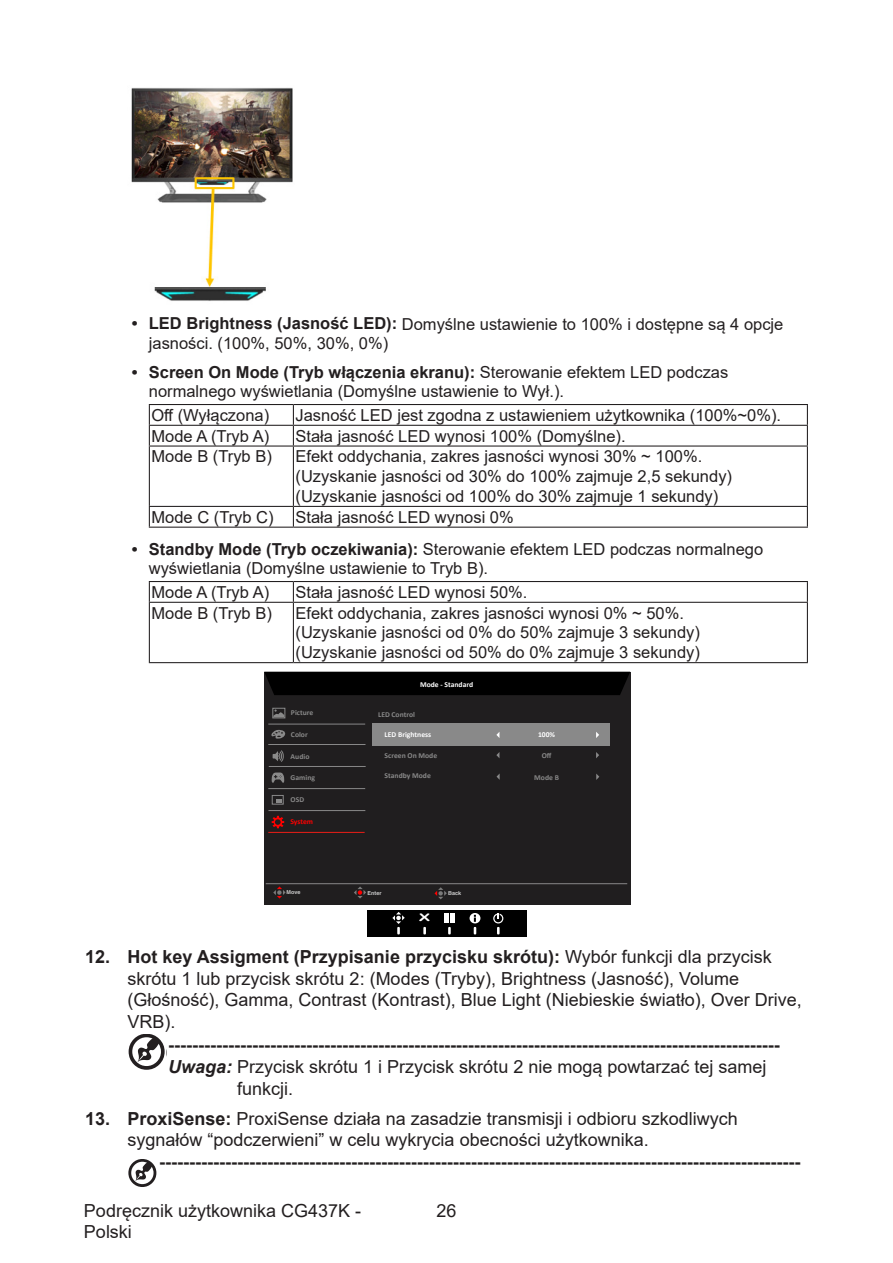
<style>
.page{position:relative;width:893px;height:1263px;background:#fff}
.page>*{position:absolute;margin:0;border:0;box-sizing:border-box;transform-origin:0 0}
.t1{font:18px/21.6px "Arial";color:#231f20}
.t2{font:700 18px "Arial";color:#231f20}
.Body副本{font:16.5px/19.8px "Arial";color:#231f20}
.t3{font:10.35px "Arial Rounded MT Bold";color:#fff;scale:1.74 1}
.t4{font:700 7.5px "Calibri";color:#898989}
.t5{font:700 7.5px "Calibri";color:#fff}
.t6{font:700 7.5px "Calibri";letter-spacing:-.01em;color:#f00}
.t7{font:5.4px "JQ Zong Yi FT";color:#cbcbcb}
.s1{font-weight:700}
.s2{font-weight:400}
.s3{font-weight:700;font-style:italic}
</style>
<div class="page">
<img style="left:131px;top:87px;width:162px;height:214px">
<hr style="left:149px;top:404px;width:144px;height:1px;background:#231f20">
<hr style="left:293px;top:404px;width:515px;height:1px;background:#231f20">
<hr style="left:149px;top:425px;width:144px;height:1px;background:#231f20">
<svg style="left:149px;top:405px;width:1px;height:40px"></svg>
<hr style="left:293px;top:425px;width:515px;height:1px;background:#231f20">
<svg style="left:293px;top:405px;width:1px;height:40px"></svg>
<svg style="left:807px;top:405px;width:1px;height:40px"></svg>
<hr style="left:149px;top:445px;width:144px;height:2px;background:#231f20">
<hr style="left:149px;top:447px;width:1px;height:59px;background:#231f20">
<hr style="left:293px;top:445px;width:515px;height:2px;background:#231f20">
<hr style="left:293px;top:447px;width:1px;height:59px;background:#231f20">
<hr style="left:807px;top:447px;width:1px;height:59px;background:#231f20">
<hr style="left:149px;top:506px;width:144px;height:1px;background:#231f20">
<svg style="left:149px;top:507px;width:1px;height:20px"></svg>
<hr style="left:293px;top:506px;width:515px;height:1px;background:#231f20">
<svg style="left:293px;top:507px;width:1px;height:20px"></svg>
<svg style="left:807px;top:507px;width:1px;height:20px"></svg>
<hr style="left:149px;top:527px;width:144px;height:1px;background:#231f20">
<hr style="left:293px;top:527px;width:515px;height:1px;background:#231f20">
<hr style="left:149px;top:581px;width:144px;height:1px;background:#231f20">
<svg style="left:149px;top:582px;width:1px;height:20px"></svg>
<hr style="left:293px;top:581px;width:515px;height:1px;background:#231f20">
<svg style="left:293px;top:582px;width:1px;height:20px"></svg>
<svg style="left:807px;top:582px;width:1px;height:20px"></svg>
<hr style="left:149px;top:602px;width:144px;height:1px;background:#231f20">
<hr style="left:149px;top:603px;width:1px;height:59px;background:#231f20">
<hr style="left:293px;top:602px;width:515px;height:1px;background:#231f20">
<hr style="left:293px;top:603px;width:1px;height:59px;background:#231f20">
<hr style="left:807px;top:603px;width:1px;height:59px;background:#231f20">
<hr style="left:149px;top:662px;width:144px;height:1px;background:#231f20">
<hr style="left:293px;top:662px;width:515px;height:1px;background:#231f20">
<div style="left:264px;top:672px;width:366px;height:233px;background:#201e1f"></div>
<div style="left:264px;top:672px;width:366px;height:23px;background:#000"></div>
<hr style="left:266px;top:883px;width:361px;height:1px;background:#898989">
<hr style="left:268px;top:832px;width:97px;height:1px;background:#e61e18">
<hr style="left:268px;top:810px;width:97px;height:1px;background:#898989">
<hr style="left:268px;top:788px;width:97px;height:1px;background:#898989">
<hr style="left:269px;top:766px;width:97px;height:1px;background:#898989">
<hr style="left:268px;top:744px;width:97px;height:1px;background:#898989">
<div style="left:272px;top:708px;width:13px;height:10px;border:1px solid #898989"></div>
<svg style="left:273px;top:709px;width:11px;height:8px"></svg>
<svg style="left:271px;top:730px;width:15px;height:9px"></svg>
<svg style="left:273px;top:750px;width:11px;height:12px"></svg>
<hr style="left:268px;top:724px;width:97px;height:1px;background:#898989">
<div style="left:272px;top:795px;width:12px;height:10px;border:1px solid #898989"></div>
<svg style="left:276px;top:799px;width:6px;height:4px"></svg>
<svg style="left:273px;top:886px;width:13px;height:12px"></svg>
<svg style="left:354px;top:886px;width:12px;height:12px"></svg>
<div style="left:372px;top:723px;width:237px;height:22px;background:#898989"></div>
<svg style="left:272px;top:816px;width:12px;height:12px"></svg>
<svg style="left:271px;top:772px;width:14px;height:11px"></svg>
<svg style="left:496px;top:732px;width:3px;height:6px"></svg>
<svg style="left:596px;top:732px;width:3px;height:6px"></svg>
<svg style="left:496px;top:752px;width:3px;height:6px"></svg>
<svg style="left:596px;top:752px;width:3px;height:6px"></svg>
<svg style="left:497px;top:773px;width:3px;height:7px"></svg>
<svg style="left:596px;top:774px;width:3px;height:6px"></svg>
<div style="left:367px;top:910px;width:160px;height:26px;background:#000"></div>
<svg style="left:444px;top:913px;width:11px;height:21px"></svg>
<svg style="left:423px;top:927px;width:3px;height:7px"></svg>
<svg style="left:470px;top:913px;width:10px;height:21px"></svg>
<svg style="left:392px;top:912px;width:13px;height:22px"></svg>
<svg style="left:493px;top:913px;width:10px;height:21px"></svg>
<svg style="left:434px;top:887px;width:13px;height:12px"></svg>
<svg style="left:129px;top:1034px;width:36px;height:36px"></svg>
<svg style="left:128px;top:1159px;width:29px;height:28px"></svg>
<p class="Body副本" style="left:149px;top:314px;width:636px;text-indent:-17px"><span class="s1">• LED Brightness (Jasność LED):</span> Domyślne ustawienie to 100% i dostępne są 4 opcje jasności. (100%, 50%, 30%, 0%)</p>
<p class="Body副本" style="left:149px;top:362px;width:581px;text-indent:-17px"><span class="s1">• Screen On Mode (Tryb włączenia ekranu):</span> Sterowanie efektem LED podczas normalnego wyświetlania (Domyślne ustawienie to Wył.).</p>
<p class="Body副本" style="left:151px;top:405px;width:119px">Off (Wyłączona)</p>
<p class="Body副本" style="left:296px;top:405px;width:487px">Jasność LED jest zgodna z ustawieniem użytkownika (100%~0%).</p>
<p class="Body副本" style="left:151px;top:426px;width:119px">Mode A (Tryb A)</p>
<p class="Body副本" style="left:296px;top:426px;width:332px">Stała jasność LED wynosi 100% (Domyślne).</p>
<p class="Body副本" style="left:151px;top:446px;width:122px">Mode B (Tryb B)</p>
<p class="Body副本" style="left:296px;top:446px;width:408px">Efekt oddychania, zakres jasności wynosi 30% ~ 100%.</p>
<p class="Body副本" style="left:296px;top:466px;width:438px">(Uzyskanie jasności od 30% do 100% zajmuje 2,5 sekundy)</p>
<p class="Body副本" style="left:296px;top:486px;width:424px">(Uzyskanie jasności od 100% do 30% zajmuje 1 sekundy)</p>
<p class="Body副本" style="left:151px;top:507px;width:124px">Mode C (Tryb C)</p>
<p class="Body副本" style="left:296px;top:507px;width:220px">Stała jasność LED wynosi 0%</p>
<p class="Body副本" style="left:149px;top:539px;width:616px;text-indent:-17px"><span class="s1">• Standby Mode (Tryb oczekiwania):</span> Sterowanie efektem LED podczas normalnego wyświetlania (Domyślne ustawienie to Tryb B).</p>
<p class="Body副本" style="left:151px;top:582px;width:119px">Mode A (Tryb A)</p>
<p class="Body副本" style="left:296px;top:582px;width:234px">Stała jasność LED wynosi 50%.</p>
<p class="Body副本" style="left:151px;top:603px;width:122px">Mode B (Tryb B)</p>
<p class="Body副本" style="left:296px;top:603px;width:390px">Efekt oddychania, zakres jasności wynosi 0% ~ 50%.</p>
<p class="Body副本" style="left:296px;top:623px;width:406px">(Uzyskanie jasności od 0% do 50% zajmuje 3 sekundy)</p>
<p class="Body副本" style="left:296px;top:642px;width:406px">(Uzyskanie jasności od 50% do 0% zajmuje 3 sekundy)</p>
<p class="t5" style="left:420px;top:680px;width:55px">Mode - Standard</p>
<p class="t4" style="left:291px;top:708px;width:24px">Picture</p>
<p class="t4" style="left:291px;top:730px;width:18px">Color</p>
<p class="t4" style="left:291px;top:751px;width:20px">Audio</p>
<p class="t4" style="left:291px;top:795px;width:15px">OSD</p>
<p class="t4" style="left:378px;top:709px;width:38px">LED Control</p>
<p class="t5" style="left:385px;top:730px;width:48px">LED Brightness</p>
<p class="t5" style="left:538px;top:730px;width:19px">100%</p>
<p class="t4" style="left:385px;top:750px;width:54px">Screen On Mode</p>
<p class="t4" style="left:542px;top:750px;width:11px">Off</p>
<p class="t4" style="left:385px;top:771px;width:48px">Standby Mode</p>
<p class="t4" style="left:534px;top:772px;width:26px">Mode B</p>
<p class="t4" style="left:291px;top:773px;width:26px">Gaming</p>
<p class="t6" style="left:290px;top:817px;width:24px">System</p>
<p class="t7" style="left:287px;top:890px;width:15px">Move</p>
<p class="t7" style="left:368px;top:890px;width:15px">Enter</p>
<p class="t3" style="left:419px;top:911px;width:8px">X</p>
<p class="t7" style="left:448px;top:891px;width:15px">Back</p>
<p class="t2" style="left:85px;top:944px;width:688px">12. Hot key Assigment (Przypisanie przycisku skrótu): <span class="s2">Wybór funkcji dla przycisk</span></p>
<p class="t1" style="left:128px;top:968px;width:613px">skrótu 1 lub przycisk skrótu 2: (Modes (Tryby), Brightness (Jasność), Volume</p>
<p class="t1" style="left:128px;top:989px;width:676px">(Głośność), Gamma, Contrast (Kontrast), Blue Light (Niebieskie światło), Over Drive,</p>
<p class="t1" style="left:128px;top:1011px;width:50px">VRB).</p>
<p class="t2" style="left:168px;top:1031px;width:13px">‑-----------------------------------------------------------------------------------------------------</p>
<p class="t1" style="left:168px;top:1056px;width:600px"><span class="s3">Uwaga:</span> Przycisk skrótu 1 i Przycisk skrótu 2 nie mogą powtarzać tej samej</p>
<p class="t1" style="left:237px;top:1077px;width:58px">funkcji.</p>
<p class="t1" style="left:85px;top:1107px;width:654px"><span class="s1">13. ProxiSense:</span> ProxiSense działa na zasadzie transmisji i odbioru szkodliwych</p>
<p class="t1" style="left:128px;top:1129px;width:523px">sygnałów “podczerwieni” w celu wykrycia obecności użytkownika.</p>
<p class="t2" style="left:159px;top:1149px;width:13px">‑----------------------------------------------------------------------------------------------------------</p>
<p class="t1" style="left:84px;top:1199px;width:279px">Podręcznik użytkownika CG437K -<br>Polski</p>
<p class="t1" style="left:436px;top:1199px;width:22px">26</p>
</div>
